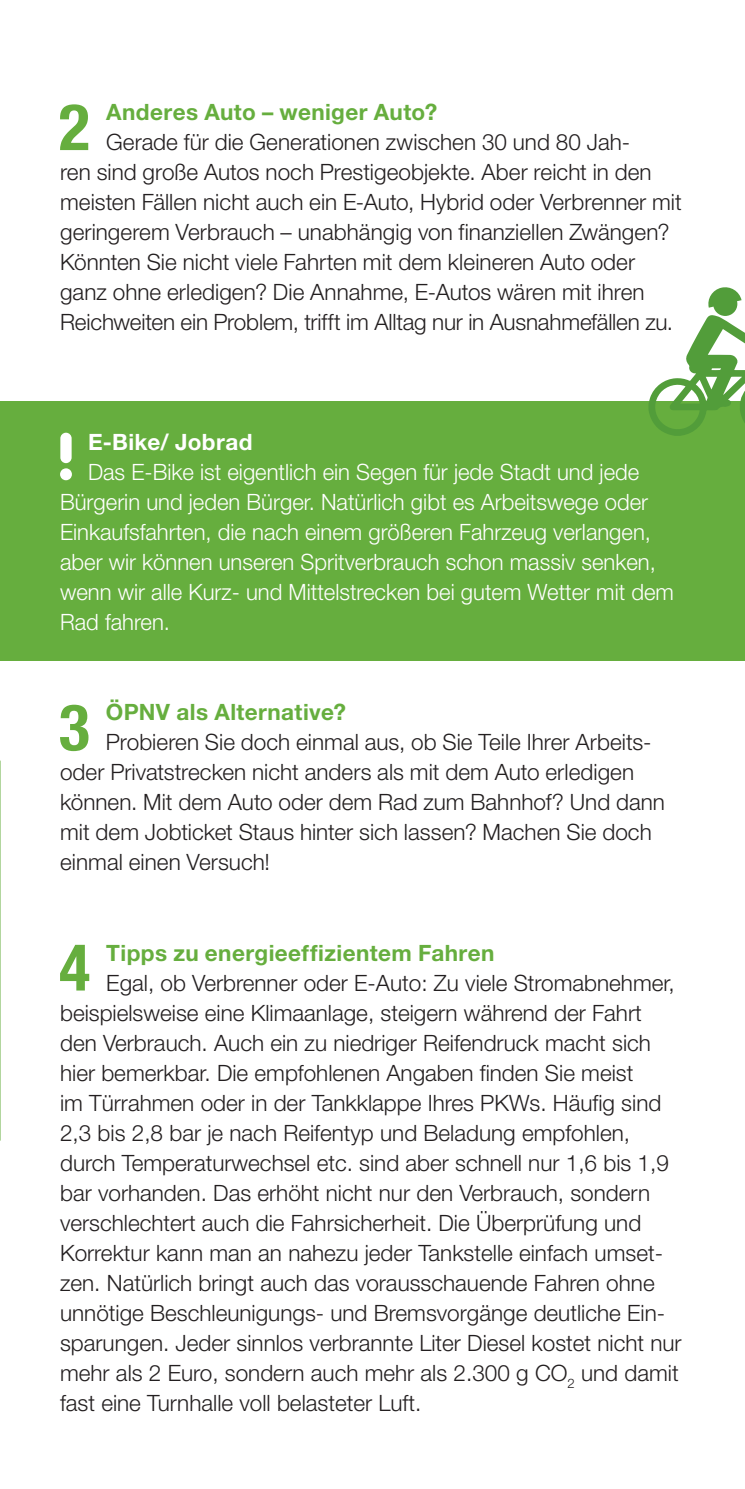
<style>
.page{position:relative;width:745px;height:1489px;background:#fff}
.page>*{position:absolute;margin:0;border:0;box-sizing:border-box;transform-origin:0 0}
.t1{font:700 condensed 64.5px "Helvetica Neue";color:#66ae3e}
.t2{font:300 22.5px/30px "Helvetica Neue";color:#231f20}
.t3{font:300 22.5px "Helvetica Neue";color:#fff}
.t4{font:700 22.5px "Helvetica Neue";letter-spacing:.02em;color:#66ae3e}
.t5{font:700 22.5px "Helvetica Neue";letter-spacing:.015em;color:#fff}
.s1{font-style:inherit}
</style>
<div class="page">
<div style="left:0;top:401px;width:744px;height:259px;background:#66ae3e"></div>
<div style="left:712px;top:292px;width:24px;height:24px;background:#529d3a;border-radius:50%"></div>
<svg style="left:648px;top:315px;width:96px;height:121px"></svg>
<svg style="left:708px;top:287px;width:33px;height:21px"></svg>
<div style="left:60px;top:432px;width:12px;height:31px;background:#fff;border-radius:6px"></div>
<svg style="left:60px;top:468px;width:12px;height:12px"></svg>
<h1 class="t1" style="left:59px;top:90px;width:32px">2</h1>
<p class="t4" style="left:106px;top:104px;width:332px">Anderes Auto – weniger Auto?</p>
<p class="t2" style="left:60px;top:129px;width:623px;text-indent:46px">Gerade für die Generationen zwischen 30 und 80 Jah-<br>ren sind große Autos noch Prestigeobjekte. Aber reicht in den meisten Fällen nicht auch ein E-Auto, Hybrid oder Verbrenner mit geringerem Verbrauch – unabhängig von finanziellen Zwängen?<br>Könnten Sie nicht viele Fahrten mit dem kleineren Auto oder ganz ohne erledigen? Die Annahme, E-Autos wären mit ihren Reichweiten ein Problem, trifft im Alltag nur in Ausnahmefällen zu.</p>
<p class="t5" style="left:88px;top:434px;width:166px"><span class="s1">E</span>-Bike/ Jobrad</p>
<p class="t3" style="left:88px;top:464px;width:552px">Das E-Bike ist eigentlich ein Segen für jede Stadt und jede</p>
<p class="t3" style="left:60px;top:494px;width:589px">Bürgerin und jeden Bürger. Natürlich gibt es Arbeitswege oder</p>
<p class="t3" style="left:60px;top:524px;width:592px">Einkaufsfahrten, die nach einem größeren Fahrzeug verlangen,</p>
<p class="t3" style="left:60px;top:554px;width:597px">aber wir können unseren Spritverbrauch schon massiv senken,</p>
<p class="t3" style="left:60px;top:584px;width:615px">wenn wir alle Kurz- und Mittelstrecken bei gutem Wetter mit dem</p>
<p class="t3" style="left:60px;top:614px;width:111px">Rad fahren.</p>
<h1 class="t1" style="left:59px;top:690px;width:32px">3</h1>
<p class="t4" style="left:106px;top:704px;width:241px">ÖPNV als Alternative?</p>
<p class="t2" style="left:60px;top:729px;width:606px;text-indent:46px">Probieren Sie doch einmal aus, ob Sie Teile Ihrer Arbeits&shy;oder Privatstrecken nicht anders als mit dem Auto erledigen können. Mit dem Auto oder dem Rad zum Bahnhof? Und dann mit dem Jobticket Staus hinter sich lassen? Machen Sie doch einmal einen Versuch!</p>
<h1 class="t1" style="left:59px;top:930px;width:32px">4</h1>
<p class="t4" style="left:106px;top:944px;width:389px">Tipps zu energieeffizientem Fahren</p>
<p class="t2" style="left:60px;top:969px;width:622px;text-indent:46px">Egal, ob Verbrenner oder E-Auto: Zu viele Stromabnehmer, beispielsweise eine Klimaanlage, steigern während der Fahrt den Verbrauch. Auch ein zu niedriger Reifendruck macht sich hier bemerkbar. Die empfohlenen Angaben finden Sie meist<br>im Türrahmen oder in der Tankklappe Ihres PKWs. Häufig sind 2,3 bis 2,8 bar je nach Reifentyp und Beladung empfohlen, durch Temperaturwechsel etc. sind aber schnell nur 1,6 bis 1,9 bar vorhanden. Das erhöht nicht nur den Verbrauch, sondern verschlechtert auch die Fahrsicherheit. Die Überprüfung und Korrektur kann man an nahezu jeder Tankstelle einfach umset&shy;zen. Natürlich bringt auch das vorausschauende Fahren ohne unnötige Beschleunigungs- und Bremsvorgänge deutliche Ein&shy;sparungen. Jeder sinnlos verbrannte Liter Diesel kostet nicht nur mehr als 2 Euro, sondern auch mehr als 2.300 g CO<sub>2</sub> und damit fast eine Turnhalle voll belasteter Luft.</p>
</div>
